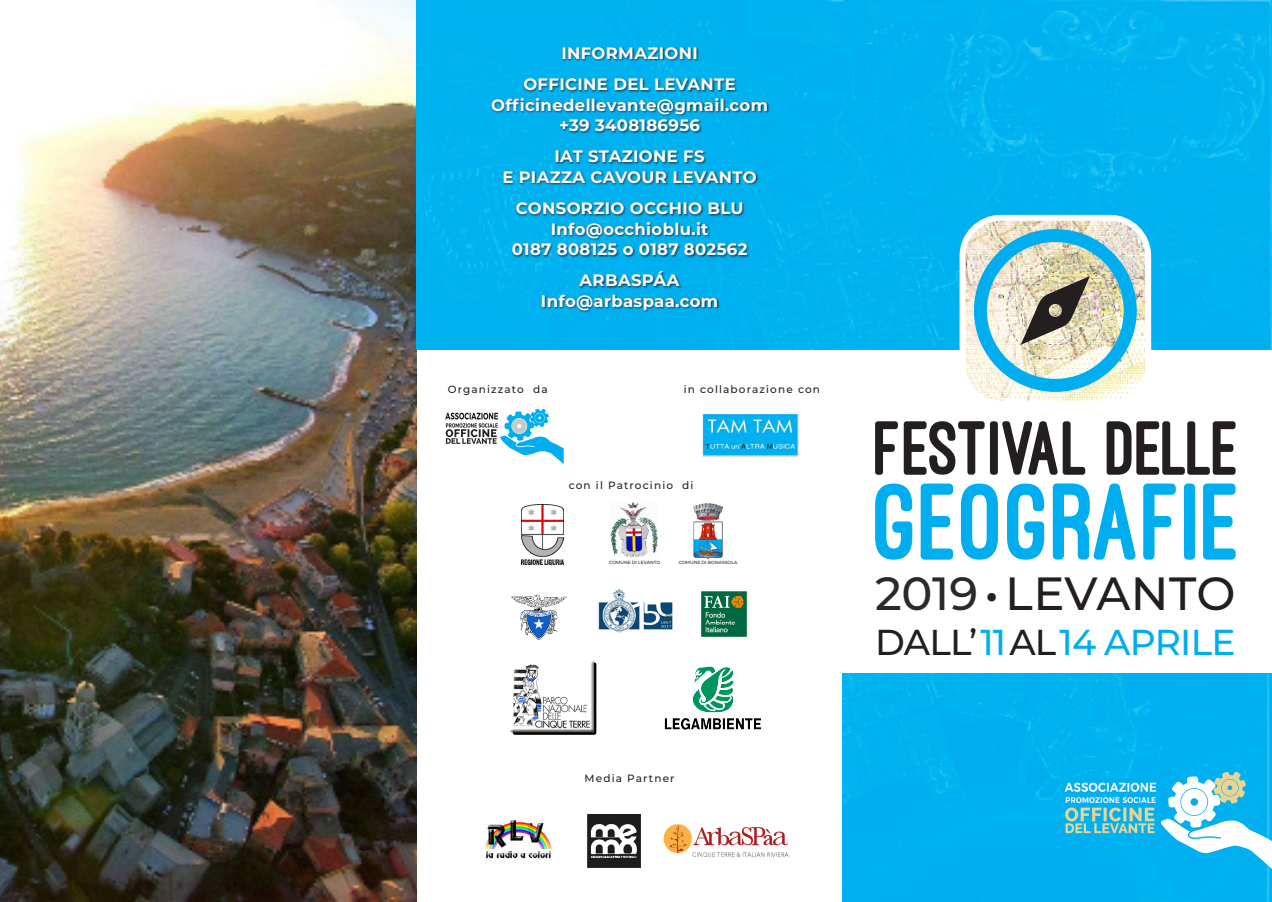
<style>
.page{position:relative;width:1272px;height:902px;background:#fff}
.page>*{position:absolute;margin:0;border:0;box-sizing:border-box;transform-origin:0 0}
.t1{font:500 46.5px "Montserrat";color:#231f20}
.t2{font:500 36px "Montserrat";letter-spacing:-.02em;color:#00aeef}
.t3{font:700 16.5px/20.5px "Montserrat";letter-spacing:.02em;color:#fff;text-align:center}
.t4{font:500 10.5px "Montserrat";letter-spacing:.11em;color:#231f20}
.t5{font:500 4.5px "Montserrat";color:#231f20}
.s1{color:#2b292a}
.s2{color:#231f20}
</style>
<div class="page">
<img style="left:0;top:0;width:417px;height:901px">
<div style="left:417px;top:0;width:854px;height:350px;background:#00b0ef"></div>
<div style="left:842px;top:673px;width:429px;height:228px;background:#00afef"></div>
<svg style="left:1065px;top:771px;width:206px;height:97px"></svg>
<div style="left:959px;top:215px;width:192px;height:191px;border:6px solid #fff;border-radius:38px"></div>
<img style="left:963px;top:219px;width:184px;height:183px">
<svg style="left:875px;top:421px;width:360px;height:53px"></svg>
<svg style="left:875px;top:483px;width:360px;height:76px"></svg>
<div style="left:491px;top:46px;width:278px;height:266px;background:#231f20;opacity:.75"></div>
<svg style="left:445px;top:408px;width:118px;height:56px"></svg>
<img style="left:521px;top:504px;width:42px;height:60px">
<img style="left:610px;top:502px;width:47px;height:54px">
<img style="left:511px;top:594px;width:55px;height:45px">
<img style="left:701px;top:591px;width:46px;height:46px">
<img style="left:598px;top:589px;width:75px;height:44px">
<img style="left:663px;top:824px;width:126px;height:33px">
<img style="left:485px;top:820px;width:67px;height:39px">
<img style="left:587px;top:814px;width:54px;height:54px">
<img style="left:445px;top:412px;width:52px;height:16px">
<img style="left:702px;top:413px;width:96px;height:43px">
<img style="left:1063px;top:778px;width:94px;height:27px">
<img style="left:693px;top:503px;width:29px;height:56px">
<img style="left:510px;top:660px;width:87px;height:75px">
<img style="left:664px;top:666px;width:97px;height:64px">
<p class="t3" style="left:561px;top:42px;width:138px">INFORMAZIONI</p>
<p class="t3" style="left:491px;top:73px;width:278px">OFFICINE DEL LEVANTE<br>Officinedellevante@gmail.com +39 3408186956</p>
<p class="t3" style="left:502px;top:145px;width:256px">IAT STAZIONE FS<br>E PIAZZA CAVOUR LEVANTO</p>
<p class="t3" style="left:511px;top:197px;width:237px">CONSORZIO OCCHIO BLU<br>Info@occhioblu.it<br>0187 808125 o 0187 802562</p>
<p class="t3" style="left:541px;top:269px;width:179px">ARBASPÁA<br>Info@arbaspaa.com</p>
<p class="t4" style="left:447px;top:381px;width:101px">Organizzato da</p>
<p class="t4" style="left:683px;top:381px;width:138px">in collaborazione con</p>
<p class="t4" style="left:568px;top:478px;width:126px">con il Patrocinio di</p>
<p class="t5" style="left:609px;top:559px;width:53px">COMUNE DI LEVANTO</p>
<p class="t5" style="left:678px;top:558px;width:60px">COMUNE DI BONASSOLA</p>
<p class="t4" style="left:584px;top:770px;width:91px">Media Partner</p>
<p class="t1" style="left:875px;top:561px;width:362px"><span class="s1">2019</span> • LEVANTO</p>
<p class="t2" style="left:875px;top:617px;width:362px"><span class="s2">DALL’</span> 11 <span class="s2">AL</span> 14 APRILE</p>
</div>
